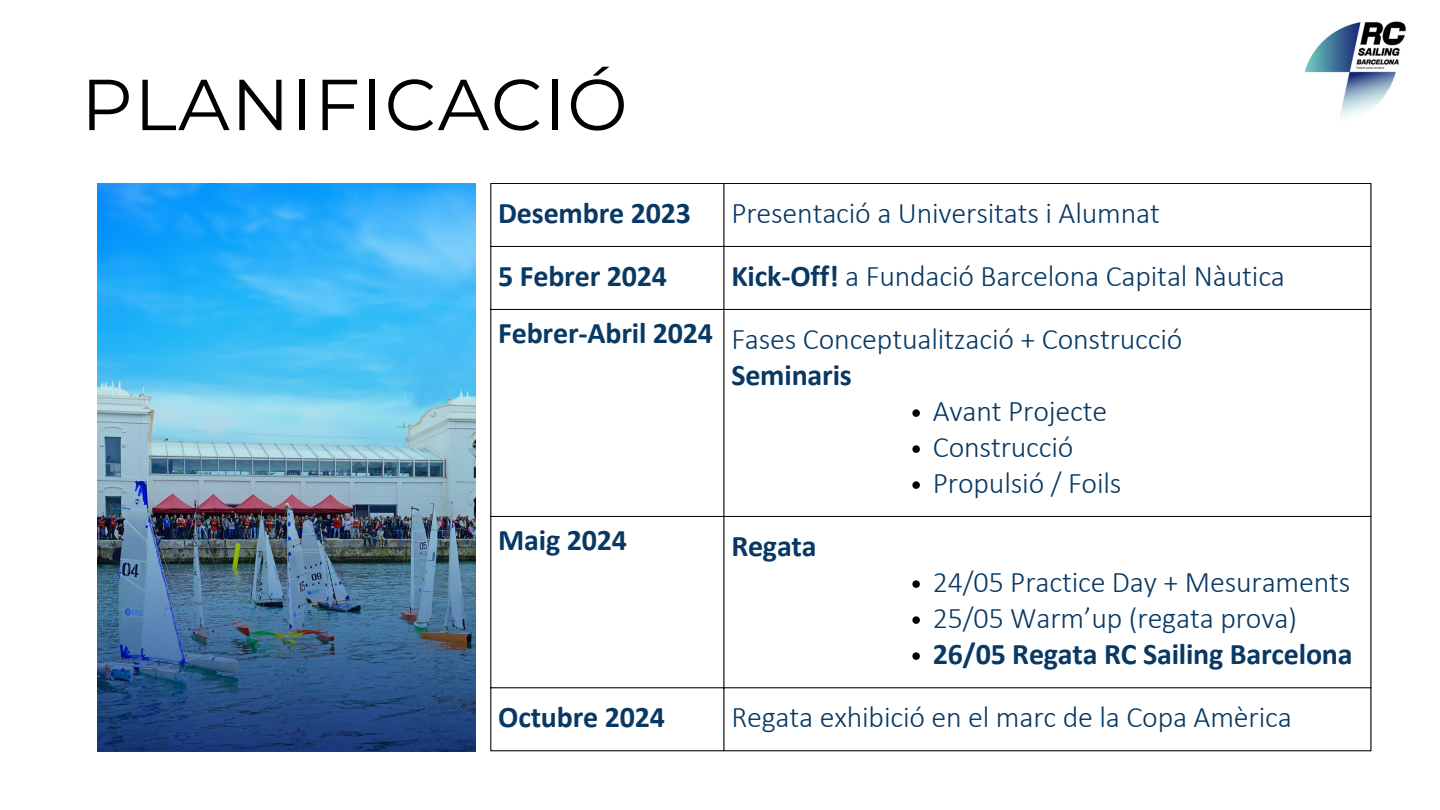
<style>
.page{position:relative;width:1440px;height:810px;background:#fff}
.page>*{position:absolute;margin:0;border:0;box-sizing:border-box;transform-origin:0 0}
.t1{font:72px "Montserrat";letter-spacing:.02em;color:#000}
.t2{font:300 30px "Calibri";letter-spacing:-.005em;color:#083863}
.t3{font:700 30px "Calibri";letter-spacing:-.005em;color:#083863}
.s1{font-weight:700}
</style>
<div class="page">
<svg style="left:912px;top:409px;width:8px;height:8px"></svg>
<svg style="left:912px;top:445px;width:8px;height:8px"></svg>
<svg style="left:912px;top:481px;width:8px;height:8px"></svg>
<svg style="left:912px;top:580px;width:8px;height:8px"></svg>
<svg style="left:912px;top:616px;width:8px;height:8px"></svg>
<svg style="left:912px;top:652px;width:8px;height:8px"></svg>
<hr style="left:491px;top:184px;width:1px;height:567px;background:#000">
<hr style="left:724px;top:184px;width:1px;height:567px;background:#000">
<hr style="left:1371px;top:184px;width:1px;height:567px;background:#000">
<hr style="left:491px;top:183px;width:880px;height:1px;background:#000">
<hr style="left:491px;top:246px;width:880px;height:1px;background:#000">
<hr style="left:491px;top:309px;width:880px;height:1px;background:#000">
<hr style="left:491px;top:516px;width:880px;height:1px;background:#000">
<hr style="left:491px;top:688px;width:880px;height:1px;background:#000">
<hr style="left:491px;top:751px;width:880px;height:1px;background:#000">
<img style="left:1306px;top:21px;width:100px;height:97px">
<img style="left:98px;top:183px;width:378px;height:568px">
<p class="t1" style="left:81px;top:60px;width:548px">PLANIFICACIÓ</p>
<p class="t3" style="left:498px;top:200px;width:194px">Desembre 2023</p>
<p class="t2" style="left:731px;top:200px;width:430px">Presentació a Universitats i Alumnat</p>
<p class="t3" style="left:498px;top:263px;width:170px">5 Febrer 2024</p>
<p class="t2" style="left:731px;top:263px;width:555px"><span class="s1">Kick-Off!</span> a Fundació Barcelona Capital Nàutica</p>
<p class="t3" style="left:498px;top:320px;width:216px">Febrer-Abril 2024</p>
<p class="t2" style="left:731px;top:326px;width:453px">Fases Conceptualització + Construcció</p>
<p class="t3" style="left:731px;top:362px;width:122px">Seminaris</p>
<p class="t2" style="left:933px;top:398px;width:176px">Avant Projecte</p>
<p class="t2" style="left:933px;top:434px;width:142px">Construcció</p>
<p class="t2" style="left:933px;top:470px;width:190px">Propulsió / Foils</p>
<p class="t3" style="left:498px;top:527px;width:130px">Maig 2024</p>
<p class="t3" style="left:731px;top:533px;width:87px">Regata</p>
<p class="t2" style="left:933px;top:569px;width:419px">24/05 Practice Day + Mesuraments</p>
<p class="t2" style="left:933px;top:605px;width:366px">25/05 Warm’up (regata prova)</p>
<p class="t3" style="left:933px;top:641px;width:421px">26/05 Regata RC Sailing Barcelona</p>
<p class="t3" style="left:498px;top:705px;width:168px">Octubre 2024</p>
<p class="t2" style="left:731px;top:705px;width:562px">Regata exhibició en el marc de la Copa Amèrica</p>
</div>
